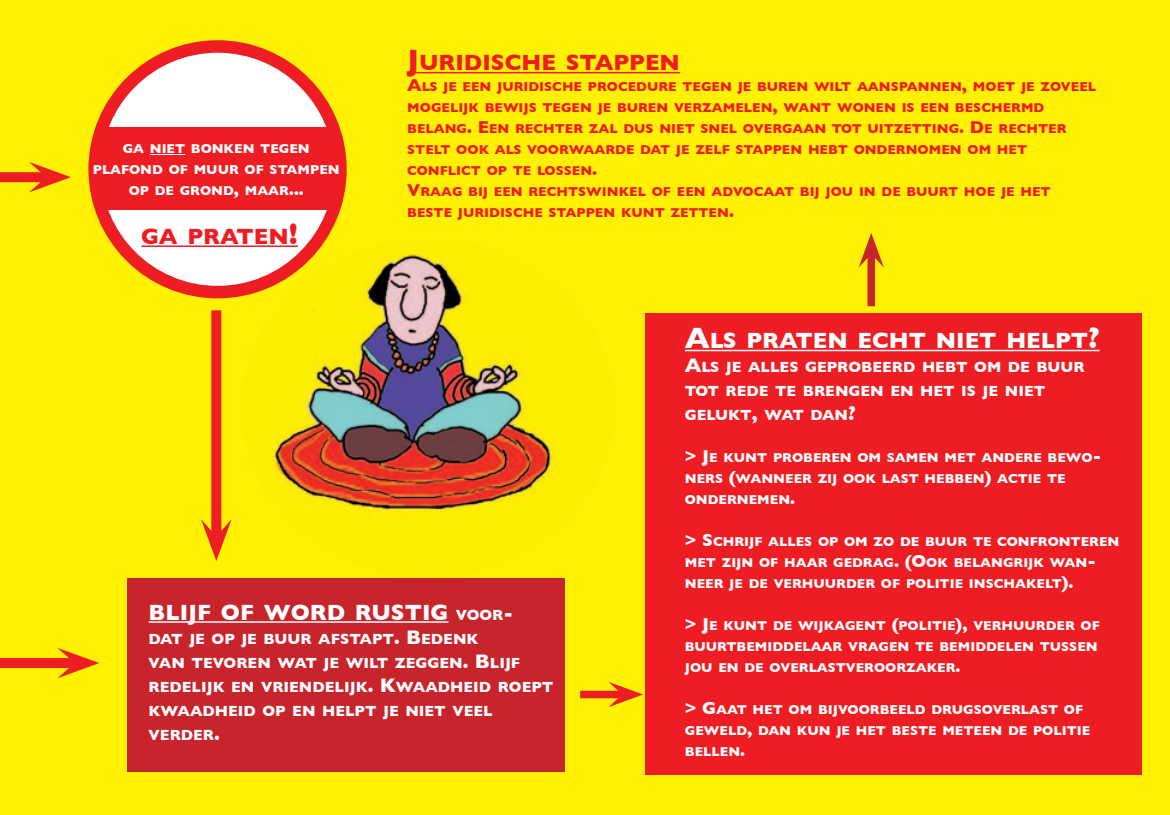
<style>
.page{position:relative;width:1170px;height:815px;background:#fff}
.page>*{position:absolute;margin:0;border:0;box-sizing:border-box;transform-origin:0 0}
.Normaal{font:700 22.5px "Gill Sans";color:#fff}
.Normaal-2{font:700 22.5px "Gill Sans";color:#ee1d23}
.Normaal-3{font:700 15px/24px "Gill Sans";color:#fff}
.Normaal-4{font:700 13px/21px "Gill Sans";color:#fff}
.Normaal-5{font:700 13px/21px "Gill Sans";color:#ee1d23}
.s1{font-size:17.5px}
.s2{font-size:30px}
.s3{font-size:15px}
.s4{font-size:20px}
</style>
<div class="page">
<div style="left:0;top:0;width:1169px;height:815px;background:#fff101"></div>
<div style="left:0;top:658px;width:75px;height:10px;background:#ee1d23"></div>
<svg style="left:57px;top:648px;width:42px;height:30px"></svg>
<div style="left:0;top:172px;width:46px;height:10px;background:#ee1d23"></div>
<svg style="left:29px;top:162px;width:42px;height:30px"></svg>
<div style="left:580px;top:691px;width:42px;height:7px;background:#ee1d23"></div>
<svg style="left:608px;top:682px;width:35px;height:25px"></svg>
<div style="left:867px;top:254px;width:7px;height:52px;background:#c8242b"></div>
<svg style="left:858px;top:233px;width:25px;height:35px"></svg>
<div style="left:211px;top:310px;width:10px;height:226px;background:#ee1d23"></div>
<svg style="left:201px;top:519px;width:30px;height:42px"></svg>
<hr style="left:407px;top:72px;width:273px;height:1px;background:#ee1d23">
<div style="left:645px;top:313px;width:496px;height:462px;background:#ee1d23"></div>
<hr style="left:684px;top:350px;width:415px;height:1px;background:#fff">
<img style="left:241px;top:238px;width:374px;height:340px;border-radius:50%">
<div style="left:128px;top:578px;width:437px;height:193px;background:#c8242b"></div>
<hr style="left:149px;top:621px;width:299px;height:2px;background:#fff">
<div style="left:95px;top:46px;width:245px;height:246px;background:#fff;border-radius:50%"></div>
<div style="left:88px;top:40px;width:258px;height:258px;border:12px solid #ee1d23;border-radius:50%"></div>
<div style="left:101px;top:128px;width:235px;height:82px;background:#ee1d23"></div>
<hr style="left:150px;top:154px;width:35px;height:1px;background:#fff">
<hr style="left:141px;top:245px;width:157px;height:2px;background:#ee1d23">
<p class="Normaal-4" style="left:123px;top:138px;width:188px">GA NIET BONKEN TEGEN</p>
<p class="Normaal-4" style="left:93px;top:159px;width:248px;text-align:center">PLAFOND OF MUUR OF STAMPEN<br>OP DE GROND<span class="s1">,</span> MAAR<span class="s1">...</span></p>
<p class="Normaal-2" style="left:141px;top:223px;width:158px">GA PRATEN<span class="s2">!</span></p>
<p class="Normaal-2" style="left:407px;top:50px;width:274px"><span class="s2">J</span>URIDISCHE STAPPEN</p>
<p class="Normaal-5" style="left:407px;top:76px;width:690px"><span class="s1">A</span>LS JE EEN JURIDISCHE PROCEDURE TEGEN JE BUREN WILT AANSPANNEN<span class="s1">,</span> MOET JE ZOVEEL MOGELIJK BEWIJS TEGEN JE BUREN VERZAMELEN<span class="s1">,</span> WANT WONEN IS EEN BESCHERMD BELANG<span class="s1">. E</span> EN RECHTER ZAL DUS NIET SNEL OVERGAAN TOT UITZETTING<span class="s1">. D</span>E RECHTER STELT OOK ALS VOORWAARDE DAT JE ZELF STAPPEN HEBT ONDERNOMEN OM HET</p>
<p class="Normaal-5" style="left:407px;top:160px;width:191px">CONFLICT OP TE LOSSEN<span class="s1">.</span></p>
<p class="Normaal-5" style="left:407px;top:181px;width:644px"><span class="s1">V</span>RAAG BIJ EEN RECHTSWINKEL OF EEN ADVOCAAT BIJ JOU IN DE BUURT HOE JE HET<br>BESTE JURIDISCHE STAPPEN KUNT ZETTEN<span class="s1">.</span></p>
<p class="Normaal" style="left:149px;top:599px;width:366px">BLIJF OF WORD RUSTIG <span class="s3">VOOR</span><span class="s4">-</span></p>
<p class="Normaal-3" style="left:149px;top:627px;width:406px">DAT JE OP JE BUUR AFSTAPT<span class="s4">. B</span>EDENK<br>VAN TEVOREN WAT JE WILT ZEGGEN<span class="s4">. B</span>LIJF REDELIJK EN VRIENDELIJK<span class="s4">. K</span>WAADHEID ROEPT KWAADHEID OP EN HELPT JE NIET VEEL</p>
<p class="Normaal-3" style="left:149px;top:723px;width:73px">VERDER<span class="s4">.</span></p>
<p class="Normaal" style="left:684px;top:327px;width:416px"><span class="s2">A</span>LS PRATEN ECHT NIET HELPT<span class="s2">?</span></p>
<p class="Normaal-3" style="left:684px;top:355px;width:401px"><span class="s4">A</span>LS JE ALLES GEPROBEERD HEBT OM DE BUUR<br>TOT REDE TE BRENGEN EN HET IS JE NIET<br>GELUKT<span class="s4">,</span> WAT DAN<span class="s4">?</span></p>
<p class="Normaal-4" style="left:684px;top:447px;width:418px"><span class="s1">&gt; J</span>E KUNT PROBEREN OM SAMEN MET ANDERE BEWO<span class="s1">-<br></span>NERS <span class="s1">(</span>WANNEER ZIJ OOK LAST HEBBEN<span class="s1">)</span> ACTIE TE<br>ONDERNEMEN<span class="s1">.</span></p>
<p class="Normaal-4" style="left:684px;top:531px;width:436px"><span class="s1">&gt; S</span>CHRIJF ALLES OP OM ZO DE BUUR TE CONFRONTEREN<br>MET ZIJN OF HAAR GEDRAG<span class="s1">. (O</span>OK BELANGRIJK WAN<span class="s1">-<br></span>NEER JE DE VERHUURDER OF POLITIE INSCHAKELT<span class="s1">).</span></p>
<p class="Normaal-4" style="left:684px;top:615px;width:416px"><span class="s1">&gt; J</span>E KUNT DE WIJKAGENT <span class="s1">(</span>POLITIE<span class="s1">),</span> VERHUURDER OF<br>BUURTBEMIDDELAAR VRAGEN TE BEMIDDELEN TUSSEN<br>JOU EN DE OVERLASTVEROORZAKER<span class="s1">.</span></p>
<p class="Normaal-4" style="left:684px;top:699px;width:407px"><span class="s1">&gt; G</span>AAT HET OM BIJVOORBEELD DRUGSOVERLAST OF<br>GEWELD<span class="s1">,</span> DAN KUN JE HET BESTE METEEN DE POLITIE<br>BELLEN<span class="s1">.</span></p>
</div>
